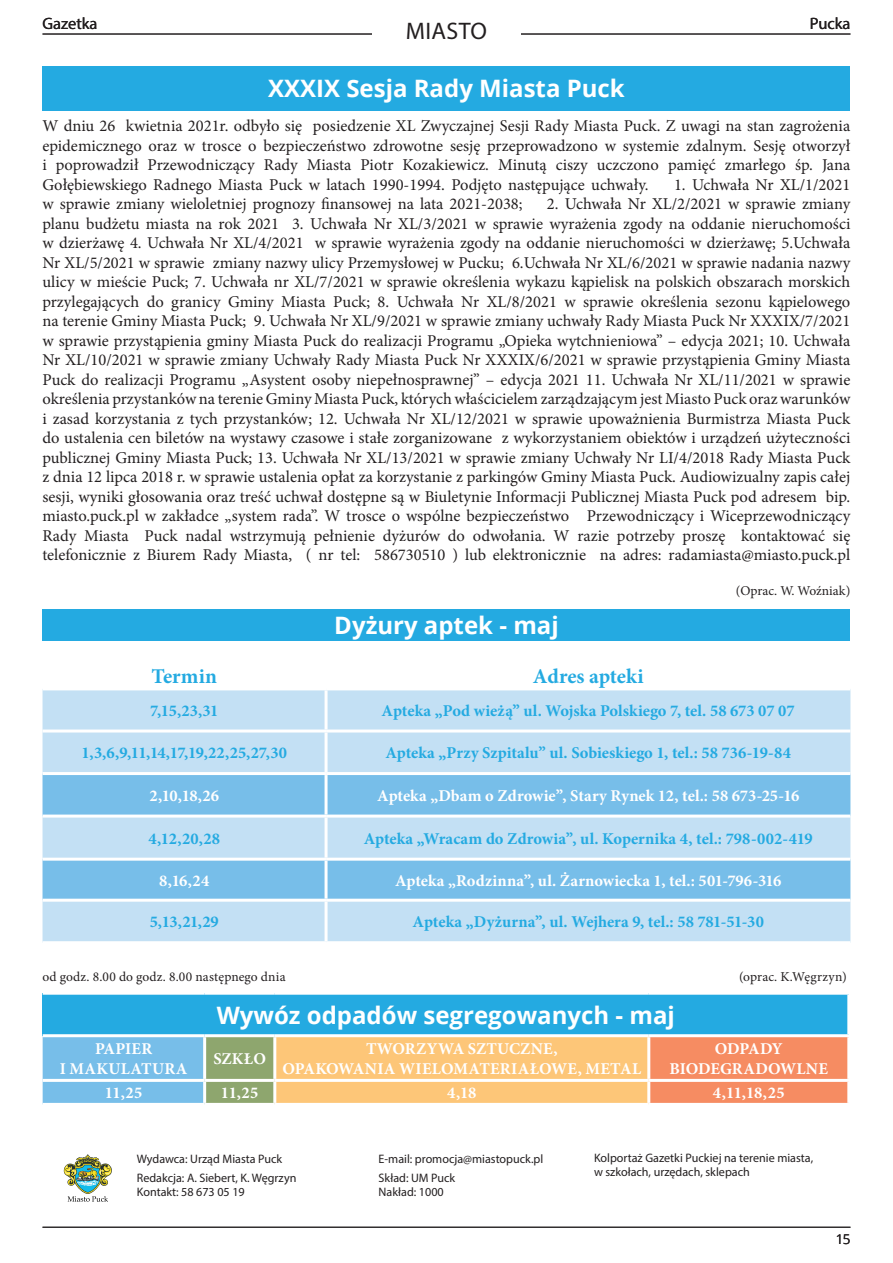
<style>
.page{position:relative;width:893px;height:1263px;background:#fff}
.page>*{position:absolute;margin:0;border:0;box-sizing:border-box;transform-origin:0 0}
.t1{font:700 24px "Open Sans";color:#fff}
.t2{font:24px "Myriad Pro";letter-spacing:.01em;color:#231f20}
.t3{font:700 21px "Minion Pro";letter-spacing:-.005em;color:#24aae1}
.t4{font:16.5px/19.5px "Minion Pro";color:#231f20;text-align:justify}
.t5{font:700 16.5px "Minion Pro";color:#24aae1}
.t6{font:700 16.5px/19.5px "Minion Pro";letter-spacing:.005em;color:#fff;text-align:center}
.t7{font:16.5px "Myriad Pro";color:#231f20}
.t8{font:13.5px "Minion Pro";letter-spacing:.005em;color:#231f20}
.t9{font:13.5px "Open Sans";color:#231f20}
.t10{font:12.3px/18.9px "Myriad Pro";color:#231f20}
</style>
<div class="page">
<svg style="left:64px;top:1154px;width:48px;height:48px"></svg>
<div style="left:43px;top:993px;width:806px;height:43px;background:#24aae1"></div>
<svg style="left:43px;top:1037px;width:804px;height:66px;background:#d7b389"></svg>
<hr style="left:43px;top:992px;width:162px;height:3px;background:#fff">
<hr style="left:205px;top:992px;width:70px;height:3px;background:#fff">
<hr style="left:275px;top:992px;width:374px;height:3px;background:#fff">
<hr style="left:649px;top:992px;width:201px;height:3px;background:#fff">
<hr style="left:847px;top:995px;width:3px;height:39px;background:#fff">
<hr style="left:43px;top:1034px;width:162px;height:3px;background:#fff">
<hr style="left:205px;top:1034px;width:70px;height:3px;background:#fff">
<hr style="left:203px;top:1037px;width:3px;height:42px;background:#fff">
<hr style="left:275px;top:1034px;width:374px;height:3px;background:#fff">
<hr style="left:273px;top:1037px;width:3px;height:42px;background:#fff">
<hr style="left:649px;top:1034px;width:201px;height:3px;background:#fff">
<hr style="left:647px;top:1037px;width:3px;height:42px;background:#fff">
<hr style="left:43px;top:1079px;width:162px;height:3px;background:#fff">
<hr style="left:205px;top:1079px;width:70px;height:3px;background:#fff">
<hr style="left:203px;top:1082px;width:3px;height:21px;background:#fff">
<hr style="left:275px;top:1079px;width:374px;height:3px;background:#fff">
<hr style="left:273px;top:1082px;width:3px;height:21px;background:#fff">
<hr style="left:649px;top:1079px;width:201px;height:3px;background:#fff">
<hr style="left:647px;top:1082px;width:3px;height:21px;background:#fff">
<div style="left:43px;top:690px;width:807px;height:251px;background:#c3e0f4"></div>
<svg style="left:43px;top:775px;width:807px;height:124px;background:#92caec"></svg>
<hr style="left:325px;top:690px;width:3px;height:39px;background:#fff">
<hr style="left:43px;top:729px;width:283px;height:3px;background:#fff">
<hr style="left:326px;top:729px;width:524px;height:3px;background:#fff">
<hr style="left:325px;top:732px;width:3px;height:40px;background:#fff">
<hr style="left:43px;top:772px;width:283px;height:3px;background:#fff">
<hr style="left:326px;top:772px;width:524px;height:3px;background:#fff">
<hr style="left:325px;top:775px;width:3px;height:39px;background:#fff">
<hr style="left:43px;top:814px;width:283px;height:3px;background:#fff">
<hr style="left:326px;top:814px;width:524px;height:3px;background:#fff">
<hr style="left:325px;top:817px;width:3px;height:41px;background:#fff">
<hr style="left:43px;top:858px;width:283px;height:3px;background:#fff">
<hr style="left:326px;top:858px;width:524px;height:3px;background:#fff">
<hr style="left:325px;top:861px;width:3px;height:38px;background:#fff">
<hr style="left:43px;top:899px;width:283px;height:3px;background:#fff">
<hr style="left:326px;top:899px;width:524px;height:3px;background:#fff">
<hr style="left:325px;top:902px;width:3px;height:39px;background:#fff">
<div style="left:42px;top:609px;width:808px;height:32px;background:#24aae1"></div>
<div style="left:43px;top:66px;width:807px;height:44px;background:#24aae1"></div>
<hr style="left:43px;top:34px;width:807px;height:1px;background:#231f20">
<hr style="left:43px;top:1227px;width:807px;height:1px;background:#231f20">
<div style="left:372px;top:21px;width:149px;height:22px;background:#fff"></div>
<p class="t7" style="left:43px;top:14px;width:57px">Gazetka</p>
<h1 class="t2" style="left:376px;top:16px;width:142px">WYDARZENIA</h1>
<p class="t7" style="left:810px;top:14px;width:42px">Pucka</p>
<h1 class="t2" style="left:406px;top:16px;width:83px">MIASTO</h1>
<p class="t1" style="left:268px;top:72px;width:358px">XXXIX Sesja Rady Miasta Puck</p>
<p class="t4" style="left:42px;top:116px;width:809px">W dniu 26 kwietnia 2021r. odbyło się posiedzenie XL Zwyczajnej Sesji Rady Miasta Puck. Z uwagi na stan zagrożenia epidemicznego oraz w trosce o bezpieczeństwo zdrowotne sesję przeprowadzono w systemie zdalnym. Sesję otworzył i poprowadził Przewodniczący Rady Miasta Piotr Kozakiewicz. Minutą ciszy uczczono pamięć zmarłego śp. Jana Gołębiewskiego Radnego Miasta Puck w latach 1990-1994. Podjęto następujące uchwały.</p>
<p class="t4" style="left:674px;top:175px;width:178px">1. Uchwała Nr XL/1/2021</p>
<p class="t4" style="left:42px;top:194px;width:809px;text-indent:504px">2. Uchwała Nr XL/2/2021 w sprawie zmiany planu budżetu miasta na rok 2021 3. Uchwała Nr XL/3/2021 w sprawie wyrażenia zgody na oddanie nieruchomości w dzierżawę 4. Uchwała Nr XL/4/2021 w sprawie wyrażenia zgody na oddanie nieruchomości w dzierżawę; 5.Uchwała Nr XL/5/2021 w sprawie zmiany nazwy ulicy Przemysłowej w Pucku; 6.Uchwała Nr XL/6/2021 w sprawie nadania nazwy ulicy w mieście Puck; 7. Uchwała nr XL/7/2021 w sprawie określenia wykazu kąpielisk na polskich obszarach morskich przylegających do granicy Gminy Miasta Puck; 8. Uchwała Nr XL/8/2021 w sprawie określenia sezonu kąpielowego na terenie Gminy Miasta Puck; 9. Uchwała Nr XL/9/2021 w sprawie zmiany uchwały Rady Miasta Puck Nr XXXIX/7/2021 w sprawie przystąpienia gminy Miasta Puck do realizacji Programu „Opieka wytchnieniowa” – edycja 2021; 10. Uchwała Nr XL/10/2021 w sprawie zmiany Uchwały Rady Miasta Puck Nr XXXIX/6/2021 w sprawie przystąpienia Gminy Miasta Puck do realizacji Programu „Asystent osoby niepełnosprawnej” – edycja 2021 11. Uchwała Nr XL/11/2021 w sprawie określenia przystanków na terenie Gminy Miasta Puck, których właścicielem zarządzającym jest Miasto Puck oraz warunków i zasad korzystania z tych przystanków; 12. Uchwała Nr XL/12/2021 w sprawie upoważnienia Burmistrza Miasta Puck do ustalenia cen biletów na wystawy czasowe i stałe zorganizowane z wykorzystaniem obiektów i urządzeń użyteczności publicznej Gminy Miasta Puck; 13. Uchwała Nr XL/13/2021 w sprawie zmiany Uchwały Nr LI/4/2018 Rady Miasta Puck z dnia 12 lipca 2018 r. w sprawie ustalenia opłat za korzystanie z parkingów Gminy Miasta Puck. Audiowizualny zapis całej sesji, wyniki głosowania oraz treść uchwał dostępne są w Biuletynie Informacji Publicznej Miasta Puck pod adresem bip. miasto.puck.pl w zakładce „system rada”. W trosce o wspólne bezpieczeństwo Przewodniczący i Wiceprzewodniczący Rady Miasta Puck nadal wstrzymują pełnienie dyżurów do odwołania. W razie potrzeby proszę kontaktować się telefonicznie z Biurem Rady Miasta, ( nr tel: 586730510 ) lub elektronicznie na adres: radamiasta@miasto.puck.pl</p>
<p class="t8" style="left:736px;top:581px;width:116px">(Oprac. W. Woźniak)</p>
<p class="t4" style="left:42px;top:194px;width:482px">w sprawie zmiany wieloletniej prognozy finansowej na lata 2021-2038;</p>
<p class="t1" style="left:334px;top:608px;width:226px">Dyżury aptek - maj</p>
<p class="t3" style="left:152px;top:661px;width:67px">Termin</p>
<p class="t3" style="left:533px;top:661px;width:112px">Adres apteki</p>
<p class="t5" style="left:150px;top:699px;width:70px">7,15,23,31</p>
<p class="t5" style="left:382px;top:699px;width:415px">Apteka „Pod wieżą” ul. Wojska Polskiego 7, tel. 58 673 07 07</p>
<p class="t5" style="left:82px;top:741px;width:207px">1,3,6,9,11,14,17,19,22,25,27,30</p>
<p class="t5" style="left:385px;top:741px;width:407px">Apteka „Przy Szpitalu” ul. Sobieskiego 1, tel.: 58 736-19-84</p>
<p class="t6" style="left:149px;top:785px;width:71px">2,10,18,26</p>
<p class="t6" style="left:377px;top:785px;width:424px">Apteka „Dbam o Zdrowie”, Stary Rynek 12, tel.: 58 673-25-16</p>
<p class="t5" style="left:148px;top:827px;width:73px">4,12,20,28</p>
<p class="t5" style="left:364px;top:827px;width:451px">Apteka „Wracam do Zdrowia”, ul. Kopernika 4, tel.: 798-002-419</p>
<p class="t6" style="left:159px;top:870px;width:51px">8,16,24</p>
<p class="t6" style="left:395px;top:870px;width:388px">Apteka „Rodzinna”, ul. Żarnowiecka 1, tel.: 501-796-316</p>
<p class="t5" style="left:150px;top:910px;width:71px">5,13,21,29</p>
<p class="t5" style="left:413px;top:910px;width:353px">Apteka „Dyżurna”, ul. Wejhera 9, tel.: 58 781-51-30</p>
<p class="t8" style="left:43px;top:967px;width:245px">od godz. 8.00 do godz. 8.00 następnego dnia</p>
<p class="t8" style="left:739px;top:967px;width:109px">(oprac. K.Węgrzyn)</p>
<p class="t6" style="left:95px;top:1039px;width:59px">PAPIER</p>
<p class="t6" style="left:60px;top:1058px;width:129px">I MAKULATURA</p>
<p class="t1" style="left:217px;top:998px;width:460px">Wywóz odpadów segregowanych - maj</p>
<p class="t6" style="left:213px;top:1049px;width:54px">SZKŁO</p>
<p class="t6" style="left:282px;top:1039px;width:360px">TWORZYWA SZTUCZNE,<br>OPAKOWANIA WIELOMATERIAŁOWE, METAL</p>
<p class="t6" style="left:670px;top:1039px;width:160px">ODPADY<br>BIODEGRADOWLNE</p>
<p class="t6" style="left:105px;top:1083px;width:39px">11,25</p>
<p class="t6" style="left:221px;top:1083px;width:39px">11,25</p>
<p class="t6" style="left:447px;top:1083px;width:31px">4,18</p>
<p class="t6" style="left:713px;top:1083px;width:73px">4,11,18,25</p>
<p class="t10" style="left:137px;top:1149px;width:161px">Wydawca: Urząd Miasta Puck<br>Redakcja: A. Siebert, K. Węgrzyn</p>
<p class="t10" style="left:137px;top:1182px;width:109px">Kontakt: 58 673 05 19</p>
<p class="t10" style="left:379px;top:1149px;width:166px">E-mail: promocja@miastopuck.pl<br>Skład: UM Puck</p>
<p class="t10" style="left:379px;top:1182px;width:67px">Nakład: 1000</p>
<p class="t10" style="left:594px;top:1150px;width:221px;line-height:14.7px">Kolportaż Gazetki Puckiej na terenie miasta, w szkołach, urzędach, sklepach</p>
<p class="t9" style="left:836px;top:1229px;width:16px">15</p>
</div>
